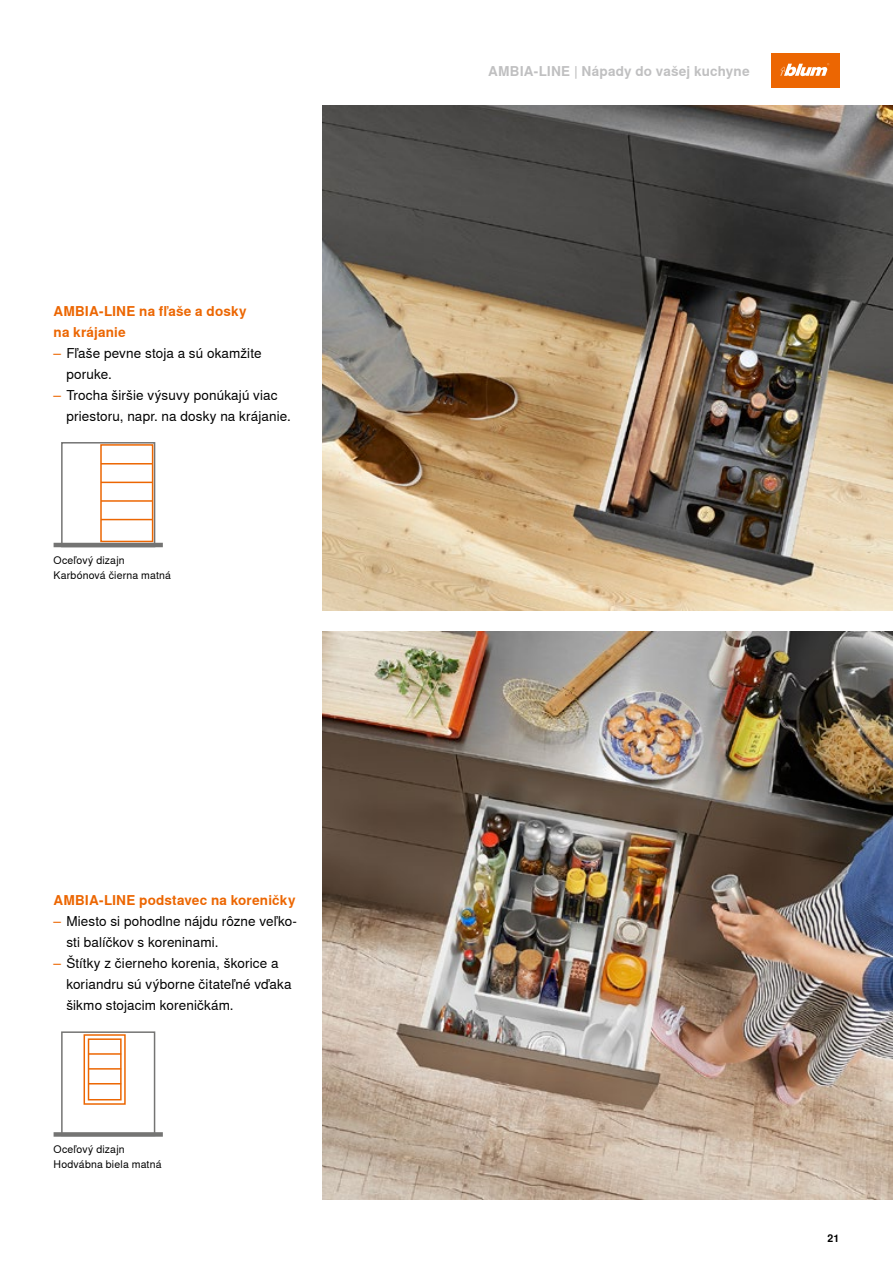
<style>
.page{position:relative;width:893px;height:1263px;background:#fff}
.page>*{position:absolute;margin:0;border:0;box-sizing:border-box;transform-origin:0 0}
.t1{font:13.5px/21px "Nimbus Sans Global";letter-spacing:.01em;color:#000}
._09_Copy_Orange_Bold{font:700 13.5px/21px "Nimbus Sans Global";letter-spacing:.015em;color:#ec6602}
._09_Category_33K_Bold{font:700 13.5px "Nimbus Sans Global";letter-spacing:.015em;color:#c0c0c1}
._07_Copy_Black_Regular_Left{font:10.5px/15px "Nimbus Sans Global";letter-spacing:.02em;color:#000}
.t2{font:700 10.5px "Nimbus Sans Global";color:#000}
.s1{color:#ec6602}
</style>
<div class="page">
<img style="left:323px;top:105px;width:570px;height:505px">
<img style="left:323px;top:631px;width:570px;height:569px">
<div style="left:61px;top:1031px;width:94px;height:105px;border:2px solid #747473"></div>
<div style="left:54px;top:1132px;width:109px;height:5px;background:#747473"></div>
<div style="left:84px;top:1034px;width:42px;height:71px;border:2px solid #ec6602"></div>
<div style="left:88px;top:1038px;width:34px;height:62px;border:2px solid #ec6602"></div>
<hr style="left:88px;top:1053px;width:33px;height:2px;background:#ec6602">
<hr style="left:88px;top:1068px;width:33px;height:1px;background:#ec6602">
<hr style="left:88px;top:1083px;width:33px;height:1px;background:#ec6602">
<div style="left:771px;top:54px;width:68px;height:34px;background:#ec6602"></div>
<svg style="left:780px;top:63px;width:49px;height:13px"></svg>
<div style="left:61px;top:442px;width:94px;height:105px;border:2px solid #747473"></div>
<div style="left:100px;top:444px;width:53px;height:98px;border:2px solid #ec6602"></div>
<hr style="left:101px;top:463px;width:51px;height:1px;background:#ec6602">
<hr style="left:101px;top:482px;width:51px;height:1px;background:#ec6602">
<hr style="left:101px;top:500px;width:51px;height:2px;background:#ec6602">
<hr style="left:101px;top:519px;width:51px;height:1px;background:#ec6602">
<hr style="left:54px;top:543px;width:109px;height:4px;background:#747473">
<p class="_09_Copy_Orange_Bold" style="left:54px;top:301px;width:195px">AMBIA-LINE na fľaše a dosky na krájanie</p>
<p class="t1" style="left:66px;top:343px;width:197px;text-indent:-13px"><span class="s1">–</span> Fľaše pevne stoja a sú okamžite poruke.</p>
<p class="t1" style="left:66px;top:385px;width:226px;text-indent:-13px"><span class="s1">–</span> Trocha širšie výsuvy ponúkajú viac priestoru, napr. na dosky na krájanie.</p>
<p class="_07_Copy_Black_Regular_Left" style="left:54px;top:553px;width:119px">Oceľový dizajn<br>Karbónová čierna matná</p>
<p class="_09_Copy_Orange_Bold" style="left:54px;top:890px;width:243px">AMBIA-LINE podstavec na koreničky</p>
<p class="t1" style="left:66px;top:911px;width:232px;text-indent:-13px"><span class="s1">–</span> Miesto si pohodlne nájdu rôzne veľko&shy;sti balíčkov s koreninami.</p>
<p class="t1" style="left:66px;top:953px;width:227px;text-indent:-13px"><span class="s1">–</span> Štítky z čierneho korenia, škorice a koriandru sú výborne čitateľné vďaka šikmo stojacim koreničkám.</p>
<p class="_07_Copy_Black_Regular_Left" style="left:54px;top:1142px;width:109px">Oceľový dizajn<br>Hodvábna biela matná</p>
<p class="_09_Category_33K_Bold" style="left:488px;top:63px;width:263px">AMBIA-LINE | Nápady do vašej kuchyne</p>
<p class="t2" style="left:828px;top:1232px;width:13px">21</p>
</div>
